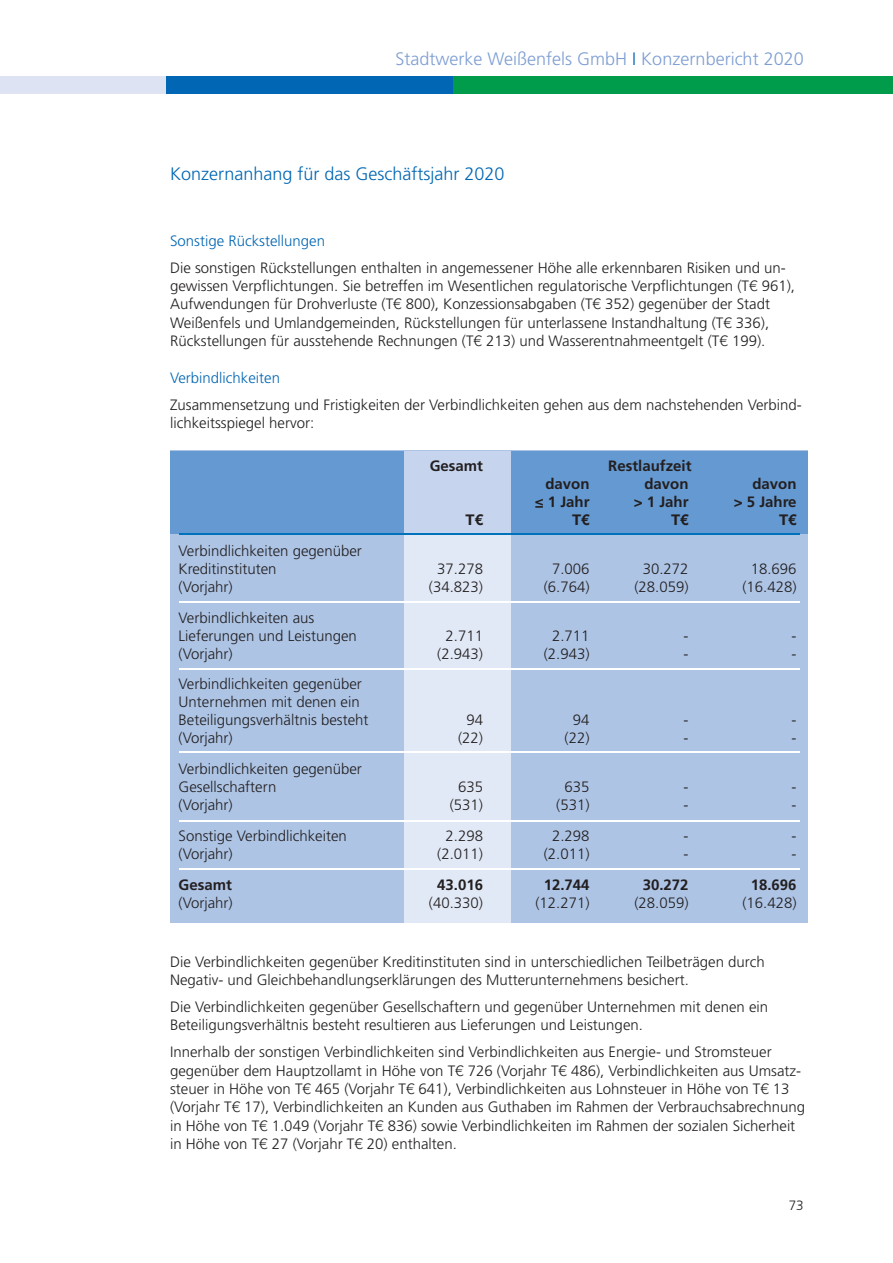
<style>
.page{position:relative;width:893px;height:1263px;background:#fff}
.page>*{position:absolute;margin:0;border:0;box-sizing:border-box;transform-origin:0 0}
.t1{font:300 18px "Frutiger";color:#7e9ed2}
.t2{font:300 18px "Frutiger";color:#0166b3}
.t3{font:300 15px/18.3px "Frutiger";color:#231f20}
.t4{font:700 15px "Frutiger";color:#231f20}
.t5{font:300 15px "Frutiger";color:#0166b3}
.t6{font:700 15px "Helvetica Neue";color:#231f20}
.t7{font:300 13.5px "Frutiger";color:#231f20}
.s1{color:#0166b3}
.s2{font-family:"Helvetica Neue"}
</style>
<div class="page">
<div style="left:166px;top:77px;width:287px;height:17px;background:#0166b3"></div>
<div style="left:0;top:77px;width:166px;height:17px;background:#dee3f4"></div>
<div style="left:453px;top:77px;width:440px;height:17px;background:#009c4c"></div>
<div style="left:170px;top:451px;width:638px;height:472px;background:#adc4e5"></div>
<div style="left:170px;top:451px;width:638px;height:83px;background:#6599d1"></div>
<div style="left:404px;top:534px;width:106px;height:389px;background:#e1e9f6"></div>
<div style="left:404px;top:451px;width:106px;height:83px;background:#c6d5ed"></div>
<hr style="left:179px;top:534px;width:620px;height:1px;background:#0072bc">
<hr style="left:179px;top:602px;width:620px;height:1px;background:#fff">
<hr style="left:179px;top:669px;width:620px;height:1px;background:#fff">
<hr style="left:179px;top:752px;width:620px;height:1px;background:#fff">
<hr style="left:179px;top:821px;width:620px;height:1px;background:#fff">
<hr style="left:179px;top:868px;width:620px;height:1px;background:#fff">
<p class="t1" style="left:396px;top:49px;width:410px">Stadtwerke Weißenfels GmbH <span class="s1">I</span> Konzernbericht 2020</p>
<p class="t2" style="left:170px;top:164px;width:336px">Konzernanhang für das Geschäftsjahr 2020</p>
<p class="t5" style="left:170px;top:232px;width:157px">Sonstige Rückstellungen</p>
<p class="t3" style="left:170px;top:258px;width:626px">Die sonstigen Rückstellungen enthalten in angemessener Höhe alle erkennbaren Risiken und un&shy;gewissen Verpflichtungen. Sie betreffen im Wesentlichen regulatorische Verpflichtungen (T<span class="s2">€</span> 961), Aufwendungen für Drohverluste (T<span class="s2">€</span> 800), Konzessionsabgaben (T<span class="s2">€</span> 352) gegenüber der Stadt Weißenfels und Umlandgemeinden, Rückstellungen für unterlassene Instandhaltung (T<span class="s2">€</span> 336), Rückstellungen für ausstehende Rechnungen (T<span class="s2">€</span> 213) und Wasserentnahmeentgelt (T<span class="s2">€</span> 199).</p>
<p class="t5" style="left:170px;top:369px;width:112px">Verbindlichkeiten</p>
<p class="t3" style="left:170px;top:395px;width:633px">Zusammensetzung und Fristigkeiten der Verbindlichkeiten gehen aus dem nachstehenden Verbind&shy;lichkeitsspiegel hervor:</p>
<p class="t3" style="left:179px;top:542px;width:185px">Verbindlichkeiten gegenüber<br>Kreditinstituten</p>
<p class="t4" style="left:430px;top:457px;width:55px">Gesamt</p>
<p class="t4" style="left:608px;top:457px;width:85px">Restlaufzeit</p>
<p class="t4" style="left:545px;top:475px;width:46px">davon</p>
<p class="t4" style="left:644px;top:475px;width:46px">davon</p>
<p class="t4" style="left:752px;top:475px;width:46px">davon</p>
<p class="t4" style="left:535px;top:493px;width:56px"><span class="s2">≤</span> 1 Jahr</p>
<p class="t4" style="left:634px;top:493px;width:56px"><span class="s2">&gt;</span> 1 Jahr</p>
<p class="t4" style="left:734px;top:493px;width:64px"><span class="s2">&gt;</span> 5 Jahre</p>
<p class="t6" style="left:466px;top:506px;width:19px">T€</p>
<p class="t6" style="left:572px;top:506px;width:19px">T€</p>
<p class="t6" style="left:671px;top:506px;width:19px">T€</p>
<p class="t6" style="left:779px;top:506px;width:19px">T€</p>
<p class="t3" style="left:437px;top:559px;width:47px">37.278</p>
<p class="t3" style="left:552px;top:559px;width:39px">7.006</p>
<p class="t3" style="left:643px;top:559px;width:47px">30.272</p>
<p class="t3" style="left:751px;top:559px;width:47px">18.696</p>
<p class="t3" style="left:179px;top:577px;width:56px">(Vorjahr)</p>
<p class="t3" style="left:429px;top:577px;width:56px">(34.823)</p>
<p class="t3" style="left:544px;top:577px;width:47px">(6.764)</p>
<p class="t3" style="left:634px;top:577px;width:56px">(28.059)</p>
<p class="t3" style="left:742px;top:577px;width:56px">(16.428)</p>
<p class="t3" style="left:179px;top:608px;width:180px">Verbindlichkeiten aus<br>Lieferungen und Leistungen</p>
<p class="t3" style="left:446px;top:626px;width:39px">2.711</p>
<p class="t3" style="left:552px;top:626px;width:39px">2.711</p>
<p class="t3" style="left:684px;top:626px;width:6px">-</p>
<p class="t3" style="left:792px;top:626px;width:6px">-</p>
<p class="t3" style="left:179px;top:644px;width:56px">(Vorjahr)</p>
<p class="t3" style="left:437px;top:644px;width:47px">(2.943)</p>
<p class="t3" style="left:544px;top:644px;width:47px">(2.943)</p>
<p class="t3" style="left:684px;top:644px;width:6px">-</p>
<p class="t3" style="left:792px;top:644px;width:6px">-</p>
<p class="t3" style="left:179px;top:675px;width:192px">Verbindlichkeiten gegenüber<br>Unternehmen mit denen ein<br>Beteiligungsverhältnis besteht</p>
<p class="t3" style="left:466px;top:711px;width:18px">94</p>
<p class="t3" style="left:573px;top:711px;width:18px">94</p>
<p class="t3" style="left:684px;top:711px;width:6px">-</p>
<p class="t3" style="left:792px;top:711px;width:6px">-</p>
<p class="t3" style="left:179px;top:729px;width:56px">(Vorjahr)</p>
<p class="t3" style="left:458px;top:729px;width:27px">(22)</p>
<p class="t3" style="left:565px;top:729px;width:27px">(22)</p>
<p class="t3" style="left:684px;top:729px;width:6px">-</p>
<p class="t3" style="left:792px;top:729px;width:6px">-</p>
<p class="t3" style="left:179px;top:760px;width:185px">Verbindlichkeiten gegenüber<br>Gesellschaftern</p>
<p class="t3" style="left:458px;top:778px;width:27px">635</p>
<p class="t3" style="left:565px;top:778px;width:27px">635</p>
<p class="t3" style="left:684px;top:778px;width:6px">-</p>
<p class="t3" style="left:792px;top:778px;width:6px">-</p>
<p class="t3" style="left:179px;top:796px;width:56px">(Vorjahr)</p>
<p class="t3" style="left:450px;top:796px;width:35px">(531)</p>
<p class="t3" style="left:556px;top:796px;width:35px">(531)</p>
<p class="t3" style="left:684px;top:796px;width:6px">-</p>
<p class="t3" style="left:792px;top:796px;width:6px">-</p>
<p class="t3" style="left:179px;top:826px;width:170px">Sonstige Verbindlichkeiten</p>
<p class="t3" style="left:446px;top:826px;width:39px">2.298</p>
<p class="t3" style="left:552px;top:826px;width:39px">2.298</p>
<p class="t3" style="left:684px;top:826px;width:6px">-</p>
<p class="t3" style="left:792px;top:826px;width:6px">-</p>
<p class="t3" style="left:179px;top:844px;width:56px">(Vorjahr)</p>
<p class="t3" style="left:437px;top:844px;width:47px">(2.011)</p>
<p class="t3" style="left:544px;top:844px;width:47px">(2.011)</p>
<p class="t3" style="left:684px;top:844px;width:6px">-</p>
<p class="t3" style="left:792px;top:844px;width:6px">-</p>
<p class="t4" style="left:179px;top:875px;width:55px">Gesamt</p>
<p class="t4" style="left:437px;top:875px;width:47px">43.016</p>
<p class="t4" style="left:544px;top:875px;width:47px">12.744</p>
<p class="t4" style="left:643px;top:875px;width:47px">30.272</p>
<p class="t4" style="left:751px;top:875px;width:47px">18.696</p>
<p class="t3" style="left:179px;top:893px;width:56px">(Vorjahr)</p>
<p class="t3" style="left:429px;top:893px;width:56px">(40.330)</p>
<p class="t3" style="left:535px;top:893px;width:56px">(12.271)</p>
<p class="t3" style="left:634px;top:893px;width:56px">(28.059)</p>
<p class="t3" style="left:742px;top:893px;width:56px">(16.428)</p>
<p class="t3" style="left:170px;top:952px;width:596px">Die Verbindlichkeiten gegenüber Kreditinstituten sind in unterschiedlichen Teilbeträgen durch<br>Negativ- und Gleichbehandlungserklärungen des Mutterunternehmens besichert.</p>
<p class="t3" style="left:170px;top:998px;width:600px">Die Verbindlichkeiten gegenüber Gesellschaftern und gegenüber Unternehmen mit denen ein<br>Beteiligungsverhältnis besteht resultieren aus Lieferungen und Leistungen.</p>
<p class="t3" style="left:170px;top:1043px;width:636px">Innerhalb der sonstigen Verbindlichkeiten sind Verbindlichkeiten aus Energie- und Stromsteuer gegenüber dem Hauptzollamt in Höhe von T<span class="s2">€</span> 726 (Vorjahr T<span class="s2">€</span> 486), Verbindlichkeiten aus Umsatz&shy;steuer in Höhe von T<span class="s2">€</span> 465 (Vorjahr T<span class="s2">€</span> 641), Verbindlichkeiten aus Lohnsteuer in Höhe von T<span class="s2">€</span> 13 (Vorjahr T<span class="s2">€</span> 17), Verbindlichkeiten an Kunden aus Guthaben im Rahmen der Verbrauchsabrechnung in Höhe von T<span class="s2">€</span> 1.049 (Vorjahr T<span class="s2">€</span> 836) sowie Verbindlichkeiten im Rahmen der sozialen Sicherheit in Höhe von T<span class="s2">€</span> 27 (Vorjahr T<span class="s2">€</span> 20) enthalten.</p>
<p class="t7" style="left:789px;top:1197px;width:17px">73</p>
</div>
